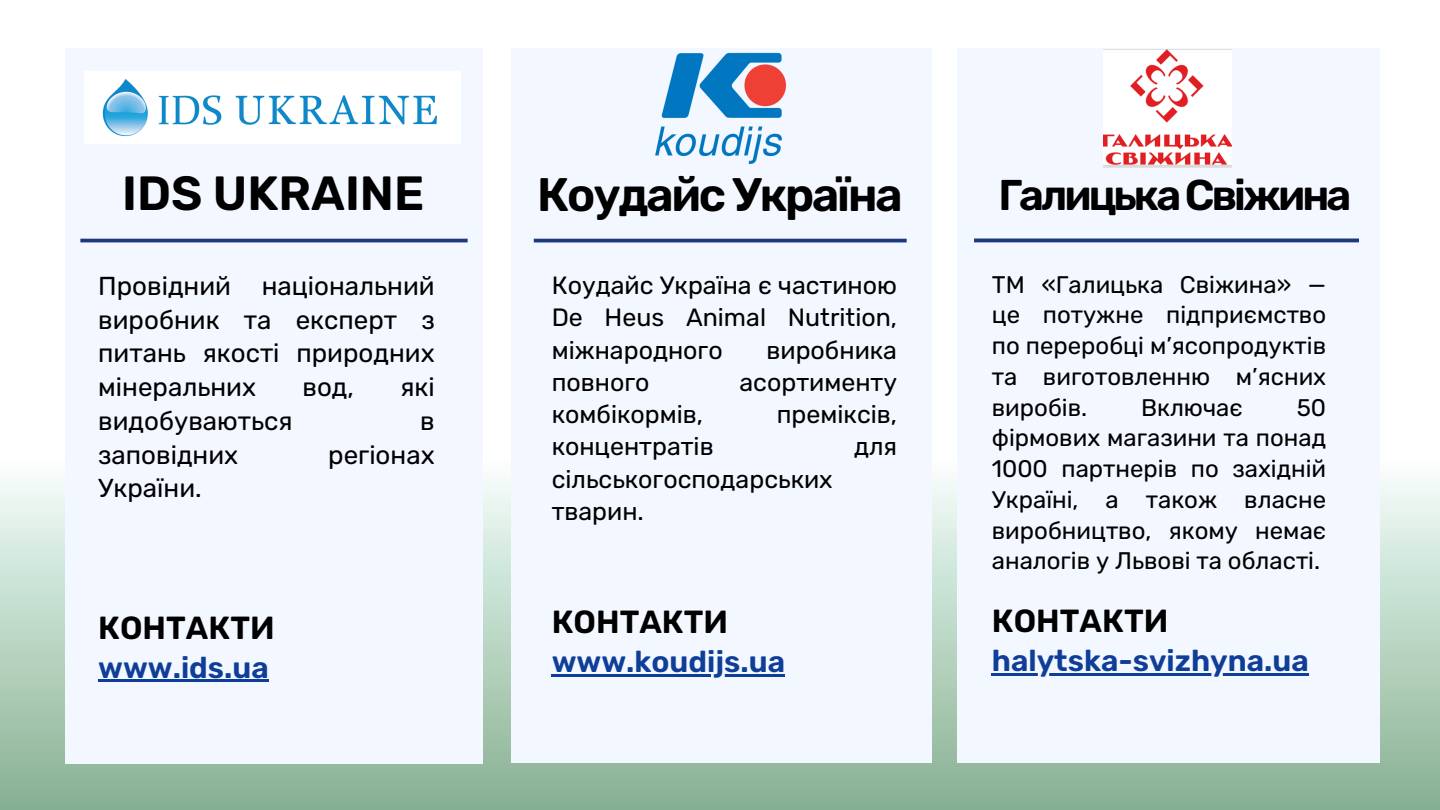
<style>
.page{position:relative;width:1440px;height:810px;background:#fff}
.page>*{position:absolute;margin:0;border:0;box-sizing:border-box;transform-origin:0 0}
.t1{font:600 48px "Rubik";color:#000}
.t2{font:600 47px "Rubik";letter-spacing:-.045em;color:#000}
.t3{font:600 43px "Rubik";letter-spacing:-.07em;color:#000}
.t4{font:600 32px "Rubik";color:#000}
.t5{font:600 30px "Rubik";color:#0f3e99}
.t6{font:26px/33.8px "Rubik";color:#000;text-align:justify}
.t7{font:25px/32.2px "Rubik";color:#000;text-align:justify}
.t8{font:24px/30.8px "Rubik";color:#000;text-align:justify}
</style>
<div class="page">
<div style="left:0;top:458px;width:1439px;height:352px;background:linear-gradient(to bottom,#f7fffd,#87b192)"></div>
<div style="left:511px;top:48px;width:420px;height:714px;background:#f3f7ff"></div>
<hr style="left:534px;top:239px;width:373px;height:3px;background:#1d3880">
<div style="left:957px;top:48px;width:423px;height:714px;background:#f3f7ff"></div>
<hr style="left:974px;top:239px;width:385px;height:3px;background:#1d3880">
<hr style="left:992px;top:673px;width:317px;height:3px;background:#0f3e99">
<div style="left:65px;top:48px;width:418px;height:715px;background:#f3f7ff"></div>
<hr style="left:80px;top:239px;width:388px;height:3px;background:#1d3880">
<img style="left:84px;top:72px;width:377px;height:71px">
<img style="left:655px;top:53px;width:132px;height:111px">
<hr style="left:552px;top:674px;width:233px;height:3px;background:#0f3e99">
<img style="left:1104px;top:50px;width:127px;height:118px">
<hr style="left:98px;top:680px;width:171px;height:2px;background:#0f3e99">
<p class="t1" style="left:122px;top:165px;width:304px">IDS UKRAINE</p>
<p class="t6" style="left:98px;top:269px;width:338px">Провідний національний виробник та експерт з питань якості природних мінеральних</p>
<p class="t6" style="left:302px;top:370px;width:53px">вод,</p>
<p class="t6" style="left:400px;top:370px;width:36px">які</p>
<p class="t6" style="left:98px;top:404px;width:196px">видобуваються</p>
<p class="t6" style="left:420px;top:404px;width:16px">в</p>
<p class="t6" style="left:98px;top:438px;width:141px">заповідних</p>
<p class="t6" style="left:328px;top:438px;width:108px">регіонах</p>
<p class="t6" style="left:98px;top:472px;width:105px">України.</p>
<h4 class="t4" style="left:98px;top:609px;width:178px">КОНТАКТИ</h4>
<h4 class="t5" style="left:98px;top:650px;width:172px">www.ids.ua</h4>
<h3 class="t2" style="left:537px;top:167px;width:367px">Коудайс Україна</h3>
<h2 class="t7" style="left:552px;top:269px;width:347px">Коудайс Україна є частиною De Heus Animal Nutrition, міжнародного</h2>
<h2 class="t7" style="left:766px;top:334px;width:132px">виробника</h2>
<h2 class="t7" style="left:552px;top:366px;width:99px">повного</h2>
<h2 class="t7" style="left:739px;top:366px;width:159px">асортименту</h2>
<h2 class="t7" style="left:552px;top:398px;width:153px">комбікормів,</h2>
<h2 class="t7" style="left:777px;top:398px;width:122px">преміксів,</h2>
<h2 class="t7" style="left:552px;top:431px;width:164px">концентратів</h2>
<h2 class="t7" style="left:854px;top:431px;width:45px">для</h2>
<h2 class="t7" style="left:552px;top:463px;width:283px">сільськогосподарських тварин.</h2>
<p class="t4" style="left:552px;top:603px;width:178px">КОНТАКТИ</p>
<p class="t5" style="left:552px;top:644px;width:235px">www.koudijs.ua</p>
<p class="t3" style="left:998px;top:170px;width:355px">ГалицькаСвіжина</p>
<p class="t8" style="left:992px;top:269px;width:336px">ТМ «Галицька Свіжина» — це потужне підприємство по переробці м’ясопродуктів та виготовленню м’ясних виробів.</p>
<p class="t8" style="left:992px;top:392px;width:336px;text-indent:305px">50 фірмових магазини та понад 1000 партнерів по західній Україні, а також власне виробництво, якому немає аналогів у Львові та області.</p>
<h1 class="t4" style="left:992px;top:602px;width:178px">КОНТАКТИ</h1>
<p class="t5" style="left:992px;top:642px;width:319px">halytska-svizhyna.ua</p>
<p class="t8" style="left:1141px;top:392px;width:103px">Включає</p>
</div>
